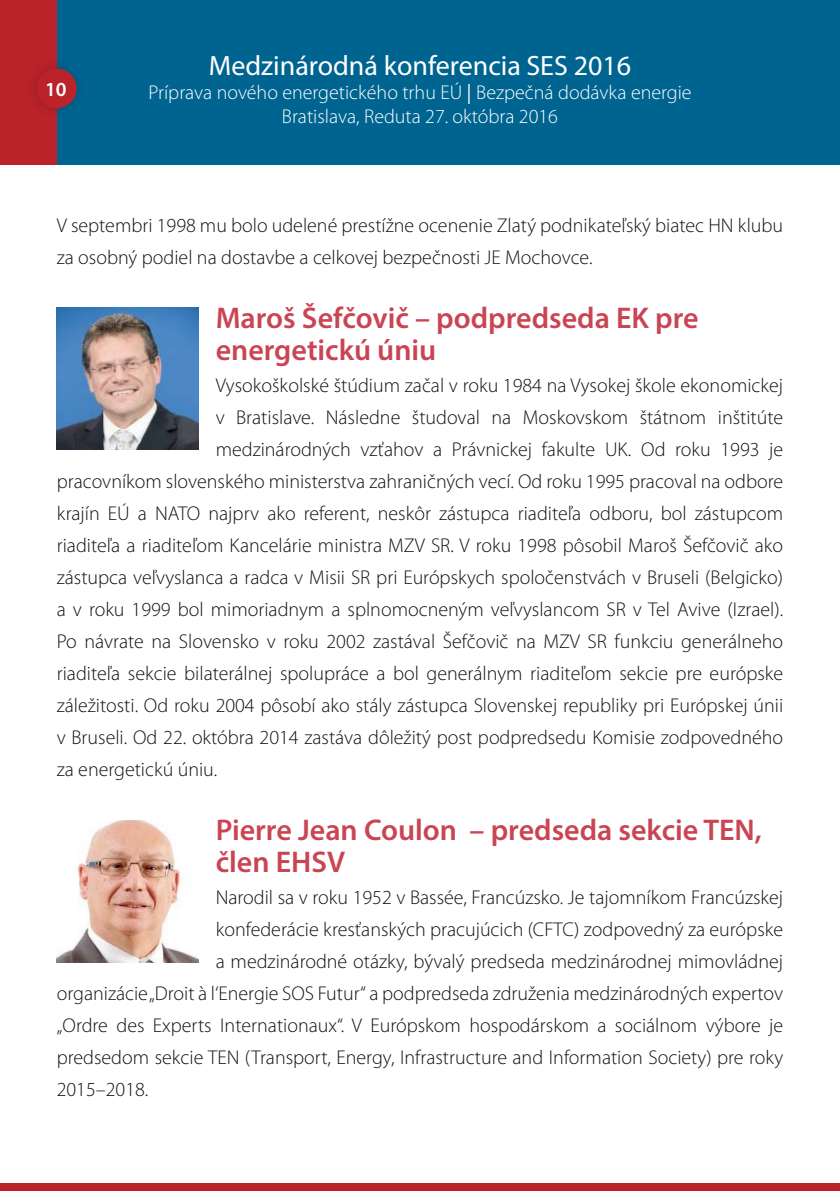
<style>
.page{position:relative;width:840px;height:1191px;background:#fff}
.page>*{position:absolute;margin:0;border:0;box-sizing:border-box;transform-origin:0 0}
.t1{font:600 30px/32px "Myriad Pro";color:#c94554}
.t2{font:28px "Myriad Pro";color:#fff}
.t3{font:300 20px/32px "Myriad Pro";color:#121212}
.t4{font:300 20px/24px "Myriad Pro";color:#fff;text-align:center}
.t5{font:600 20px "Myriad Pro";color:#fff}
.s1{font-family:"Minion Pro";font-weight:400}
</style>
<div class="page">
<div style="left:0;top:0;width:839px;height:164px;background:#006491"></div>
<div style="left:0;top:1183px;width:839px;height:8px;background:#bc2229"></div>
<div style="left:0;top:0;width:57px;height:164px;background:#bc2229"></div>
<div style="left:25px;top:57px;width:63px;height:63px;background:#121212;opacity:.25"></div>
<div style="left:37px;top:69px;width:40px;height:39px;background:#bc2229;border-radius:50%"></div>
<img style="left:57px;top:308px;width:141px;height:141px">
<img style="left:57px;top:821px;width:141px;height:141px">
<p class="t5" style="left:45px;top:76px;width:23px">10</p>
<h2 class="t2" style="left:208px;top:48px;width:424px">Medzinárodná konferencia SES 2016</h2>
<p class="t4" style="left:148px;top:80px;width:544px">Príprava nového energetického trhu EÚ <span class="s1">|</span> Bezpečná dodávka energie<br>Bratislava, Reduta 27. októbra 2016</p>
<p class="t3" style="left:57px;top:209px;width:727px">V septembri 1998 mu bolo udelené prestížne ocenenie Zlatý podnikateľský biatec HN klubu za osobný podiel na dostavbe a celkovej bezpečnosti JE Mochovce.</p>
<h1 class="t1" style="left:215px;top:301px;width:484px">Maroš Šefčovič – podpredseda EK pre energetickú úniu</h1>
<p class="t3" style="left:215px;top:369px;width:568px">Vysokoškolské štúdium začal v roku 1984 na Vysokej škole ekonomickej</p>
<p class="t3" style="left:215px;top:401px;width:568px">v Bratislave. Následne študoval na Moskovskom štátnom inštitúte</p>
<p class="t3" style="left:215px;top:433px;width:568px">medzinárodných vzťahov a Právnickej fakulte UK. Od roku 1993 je</p>
<p class="t3" style="left:57px;top:465px;width:727px">pracovníkom slovenského ministerstva zahraničných vecí. Od roku 1995 pracoval na odbore</p>
<p class="t3" style="left:57px;top:497px;width:727px">krajín EÚ a NATO najprv ako referent, neskôr zástupca riaditeľa odboru, bol zástupcom</p>
<p class="t3" style="left:57px;top:529px;width:727px">riaditeľa a riaditeľom Kancelárie ministra MZV SR. V roku 1998 pôsobil Maroš Šefčovič ako</p>
<p class="t3" style="left:57px;top:561px;width:727px">zástupca veľvyslanca a radca v Misii SR pri Európskych spoločenstvách v Bruseli (Belgicko)</p>
<p class="t3" style="left:57px;top:593px;width:727px">a v roku 1999 bol mimoriadnym a splnomocneným veľvyslancom SR v Tel Avive (Izrael).</p>
<p class="t3" style="left:57px;top:625px;width:727px">Po návrate na Slovensko v roku 2002 zastával Šefčovič na MZV SR funkciu generálneho</p>
<p class="t3" style="left:57px;top:657px;width:727px">riaditeľa sekcie bilaterálnej spolupráce a bol generálnym riaditeľom sekcie pre európske</p>
<p class="t3" style="left:57px;top:689px;width:727px">záležitosti. Od roku 2004 pôsobí ako stály zástupca Slovenskej republiky pri Európskej únii</p>
<p class="t3" style="left:57px;top:721px;width:727px">v Bruseli. Od 22. októbra 2014 zastáva dôležitý post podpredsedu Komisie zodpovedného</p>
<p class="t3" style="left:57px;top:753px;width:162px">za energetickú úniu.</p>
<h1 class="t1" style="left:215px;top:813px;width:547px">Pierre Jean Coulon – predseda sekcie TEN, člen EHSV</h1>
<p class="t3" style="left:215px;top:881px;width:568px">Narodil sa v roku 1952 v Bassée, Francúzsko. Je tajomníkom Francúzskej</p>
<p class="t3" style="left:215px;top:913px;width:568px">konfederácie kresťanských pracujúcich (CFTC) zodpovedný za európske</p>
<p class="t3" style="left:215px;top:945px;width:568px">a medzinárodné otázky, bývalý predseda medzinárodnej mimovládnej</p>
<p class="t3" style="left:57px;top:977px;width:727px">organizácie „Droit à l‘Energie SOS Futur“ a podpredseda združenia medzinárodných expertov</p>
<p class="t3" style="left:57px;top:1009px;width:727px">„Ordre des Experts Internationaux“. V Európskom hospodárskom a sociálnom výbore je</p>
<p class="t3" style="left:57px;top:1041px;width:727px">predsedom sekcie TEN (Transport, Energy, Infrastructure and Information Society) pre roky</p>
<p class="t3" style="left:57px;top:1073px;width:93px">2015–2018.</p>
</div>
